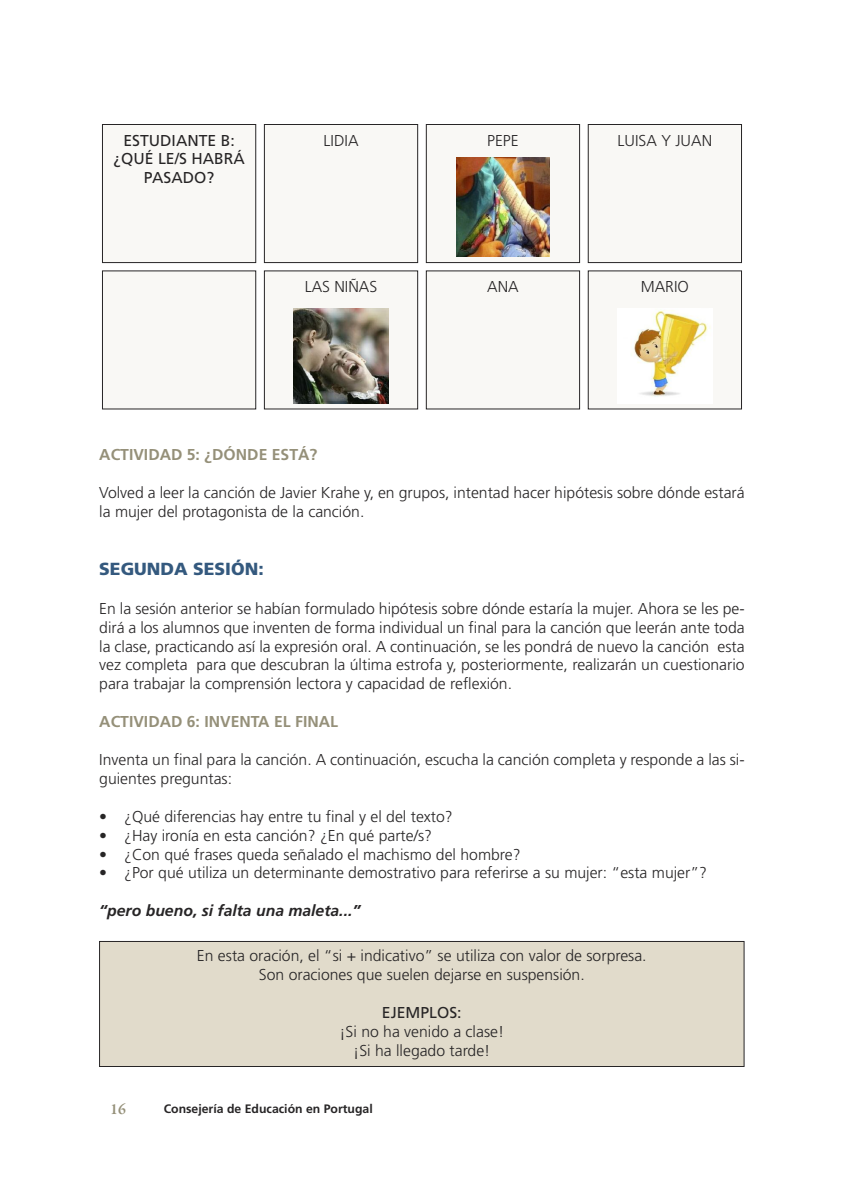
<style>
.page{position:relative;width:844px;height:1191px;background:#fff}
.page>*{position:absolute;margin:0;border:0;box-sizing:border-box;transform-origin:0 0}
.t1{font:900 17.5px "Frutiger";color:#34597e}
.t2{font:300 15.75px/18.9px "Frutiger";color:#272526}
.t3{font:700 15.75px "Frutiger";color:#959079}
.t4{font:15.75px/18.9px "Frutiger";color:#272526;text-align:center}
.t5{font:italic 700 15.75px "Frutiger";color:#272526}
.t6{font:600 15.75px "Garamond Premr Pro";color:#959079}
.t7{font:700 12.25px "Frutiger";color:#272526}
.s1{font-weight:900}
</style>
<div class="page">
<div style="left:103px;top:125px;width:152px;height:137px;background:#f9f8f5"></div>
<div style="left:102px;top:124px;width:154px;height:139px;border:1px solid #272526"></div>
<div style="left:265px;top:125px;width:152px;height:137px;background:#f9f8f5"></div>
<div style="left:264px;top:124px;width:154px;height:139px;border:1px solid #272526"></div>
<div style="left:426px;top:125px;width:153px;height:137px;background:#f9f8f5"></div>
<div style="left:426px;top:124px;width:154px;height:139px;border:1px solid #272526"></div>
<div style="left:588px;top:125px;width:152px;height:137px;background:#f9f8f5"></div>
<div style="left:587px;top:124px;width:154px;height:139px;border:1px solid #272526"></div>
<div style="left:103px;top:271px;width:152px;height:137px;background:#f9f8f5"></div>
<div style="left:102px;top:270px;width:154px;height:139px;border:1px solid #272526"></div>
<div style="left:265px;top:271px;width:152px;height:137px;background:#f9f8f5"></div>
<div style="left:264px;top:270px;width:154px;height:139px;border:1px solid #272526"></div>
<div style="left:426px;top:271px;width:153px;height:137px;background:#f9f8f5"></div>
<div style="left:426px;top:270px;width:154px;height:139px;border:1px solid #272526"></div>
<div style="left:588px;top:271px;width:152px;height:137px;background:#f9f8f5"></div>
<img style="left:456px;top:158px;width:93px;height:98px">
<img style="left:293px;top:308px;width:95px;height:95px">
<img style="left:634px;top:311px;width:73px;height:85px">
<div style="left:100px;top:942px;width:643px;height:124px;background:#e1dbcb"></div>
<div style="left:99px;top:941px;width:645px;height:126px;border:1px solid #272526"></div>
<p class="t4" style="left:113px;top:132px;width:133px">ESTUDIANTE B: ¿QUÉ LE/S HABRÁ<br>PASADO?</p>
<p class="t2" style="left:323px;top:132px;width:36px">LIDIA</p>
<p class="t2" style="left:487px;top:132px;width:33px">PEPE</p>
<p class="t2" style="left:617px;top:132px;width:96px">LUISA Y JUAN</p>
<p class="t2" style="left:304px;top:278px;width:74px">LAS NIÑAS</p>
<p class="t2" style="left:487px;top:278px;width:33px">ANA</p>
<p class="t2" style="left:640px;top:278px;width:50px">MARIO</p>
<p class="t3" style="left:99px;top:448px;width:219px">ACTIVIDAD 5: ¿DÓNDE ESTÁ?</p>
<p class="t2" style="left:99px;top:484px;width:646px">Volved a leer la canción de Javier Krahe y, en grupos, intentad hacer hipótesis sobre dónde estará la mujer del protagonista de la canción.</p>
<p class="t1" style="left:99px;top:562px;width:166px">SEGUNDA SESIÓN:</p>
<p class="t2" style="left:99px;top:600px;width:646px;text-align:justify">En la sesión anterior se habían formulado hipótesis sobre dónde estaría la mujer. Ahora se les pe&shy;dirá a los alumnos que inventen de forma individual un final para la canción que leerán ante toda la clase, practicando así la expresión oral. A continuación, se les pondrá de nuevo la canción esta vez completa para que descubran la última estrofa y, posteriormente, realizarán un cuestionario para trabajar la comprensión lectora y capacidad de reflexión.</p>
<p class="t3" style="left:99px;top:715px;width:240px">ACTIVIDAD 6: INVENTA EL FINAL</p>
<p class="t2" style="left:99px;top:751px;width:646px">Inventa un final para la canción. A continuación, escucha la canción completa y responde a las si&shy;guientes preguntas:</p>
<p class="t2" style="left:99px;top:808px;width:355px"><span class="s1">•</span> ¿Qué diferencias hay entre tu final y el del texto?</p>
<p class="t2" style="left:99px;top:827px;width:334px"><span class="s1">•</span> ¿Hay ironía en esta canción? ¿En qué parte/s?</p>
<p class="t2" style="left:99px;top:846px;width:422px"><span class="s1">•</span> ¿Con qué frases queda señalado el machismo del hombre?</p>
<p class="t2" style="left:99px;top:864px;width:609px"><span class="s1">•</span> ¿Por qué utiliza un determinante demostrativo para referirse a su mujer: “esta mujer”?</p>
<p class="t5" style="left:99px;top:904px;width:262px">“pero bueno, si falta una maleta...”</p>
<p class="t2" style="left:197px;top:947px;width:451px;text-align:center">En esta oración, el “si + indicativo” se utiliza con valor de sorpresa.<br>Son oraciones que suelen dejarse en suspensión.</p>
<p class="t4" style="left:382px;top:1004px;width:81px">EJEMPLOS:</p>
<p class="t2" style="left:339px;top:1023px;width:166px;text-align:center">¡Si no ha venido a clase! ¡Si ha llegado tarde!</p>
<p class="t6" style="left:110px;top:1102px;width:17px">16</p>
<p class="t7" style="left:164px;top:1104px;width:210px">Consejería de Educación en Portugal</p>
</div>
